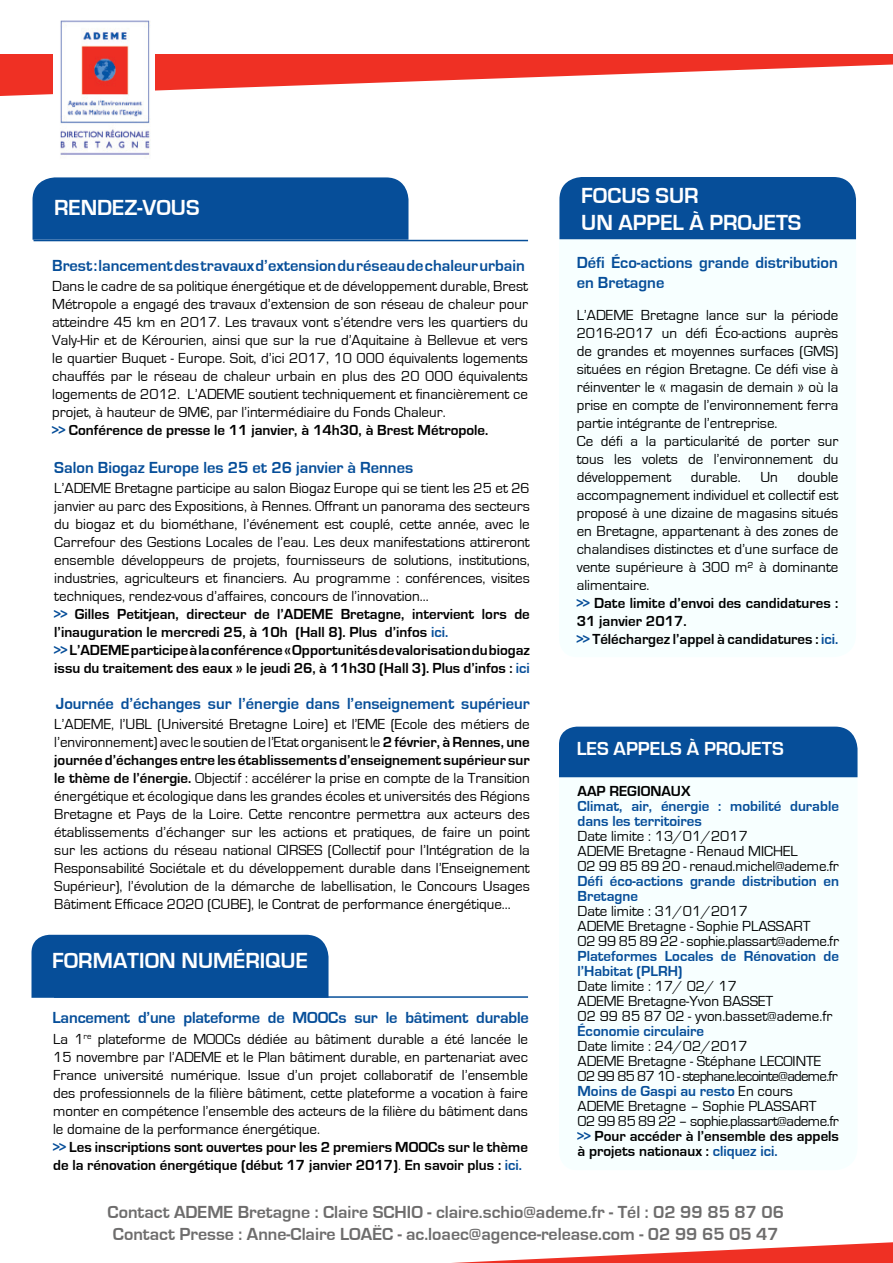
<style>
.page{position:relative;width:893px;height:1263px;background:#fff}
.page>*{position:absolute;margin:0;border:0;box-sizing:border-box;transform-origin:0 0}
.t1{font:700 22.5px "Eurostile";color:#fff}
.t2{font:700 19.5px "Eurostile";color:#fff}
.t3{font:700 18px "Eurostile";color:#6e6d6d}
.t4{font:700 16.5px/19.8px "Eurostile";color:#064e99}
.t5{font:15px/18px "Eurostile";color:#000;text-align:justify}
.t6{font:700 15px/18px "Eurostile";color:#000}
.t7{font:700 15px/15px "Eurostile";color:#064e99}
.t8{font:15px "Eurostile";letter-spacing:-.05em;color:#000}
.t9{font:15px "Eurostile";letter-spacing:-.02em;color:#000}
.t10{font:15px "Eurostile";letter-spacing:-.03em;color:#000}
.s1{color:#064e99}
.s2{font-weight:700}
.s3{font-weight:400}
.s4{font-weight:400;color:#000}
</style>
<div class="page">
<svg style="left:0;top:54px;width:893px;height:42px"></svg>
<hr style="left:34px;top:240px;width:494px;height:1px;background:#064e99">
<svg style="left:452px;top:1242px;width:441px;height:21px"></svg>
<img style="left:53px;top:20px;width:102px;height:136px">
<div style="left:559px;top:727px;width:298px;height:50px;background:#064e99"></div>
<div style="left:33px;top:177px;width:375px;height:63px;background:#064e99"></div>
<div style="left:559px;top:177px;width:297px;height:62px;background:#064e99"></div>
<div style="left:32px;top:935px;width:296px;height:63px;background:#064e99"></div>
<hr style="left:54px;top:996px;width:474px;height:2px;background:#064e99">
<p class="t1" style="left:54px;top:196px;width:147px">RENDEZ-VOUS</p>
<p class="t1" style="left:54px;top:196px;width:159px">SAVE THE DATE</p>
<p class="t4" style="left:52px;top:256px;width:474px">Brest : lancement des travaux d’extension du réseau de chaleur urbain</p>
<p class="t5" style="left:52px;top:277px;width:477px">Dans le cadre de sa politique énergétique et de développement durable, Brest Métropole a engagé des travaux d’extension de son réseau de chaleur pour atteindre 45 km en 2017. Les travaux vont s’étendre vers les quartiers du Valy-Hir et de Kérourien, ainsi que sur la rue d’Aquitaine à Bellevue et vers le quartier Buquet - Europe. Soit, d’ici 2017, 10 000 équivalents logements chauffés par le réseau de chaleur urbain en plus des 20 000 équivalents logements de 2012. L’ADEME soutient techniquement et financièrement ce projet, à hauteur de 9M€, par l’intermédiaire du Fonds Chaleur.</p>
<p class="t6" style="left:52px;top:421px;width:438px"><span class="s1">&gt;&gt;</span> Conférence de presse le 11 janvier, à 14h30, à Brest Métropole.</p>
<p class="t4" style="left:54px;top:458px;width:360px">Salon Biogaz Europe les 25 et 26 janvier à Rennes</p>
<p class="t5" style="left:54px;top:479px;width:477px">L’ADEME Bretagne participe au salon Biogaz Europe qui se tient les 25 et 26 janvier au parc des Expositions, à Rennes. Offrant un panorama des secteurs du biogaz et du biométhane, l’événement est couplé, cette année, avec le Carrefour des Gestions Locales de l’eau. Les deux manifestations attireront ensemble développeurs de projets, fournisseurs de solutions, institutions, industries, agriculteurs et financiers. Au programme : conférences, visites techniques, rendez-vous d’affaires, concours de l’innovation...</p>
<p class="t6" style="left:54px;top:605px;width:477px"><span class="s1">&gt;&gt;</span> Gilles Petitjean, directeur de l’ADEME Bretagne, intervient lors de l’inauguration le mercredi 25, à 10h (Hall 8). Plus d’infos <span class="s1">ici.</span></p>
<p class="t6" style="left:54px;top:641px;width:477px"><span class="s1">&gt;&gt;</span> L’ADEME participe à la conférence « Opportunités de valorisation du biogaz issu du traitement des eaux » le jeudi 26, à 11h30 (Hall 3). Plus d’infos : <span class="s1">ici</span></p>
<p class="t4" style="left:56px;top:693px;width:476px">Journée d’échanges sur l’énergie dans l’enseignement supérieur</p>
<p class="t5" style="left:54px;top:716px;width:477px">L’ADEME, l’UBL (Université Bretagne Loire) et l’EME (Ecole des métiers de l’environnement) avec le soutien de l’Etat organisent le <span class="s2">2 février, à Rennes, une journée d’échanges entre les établissements d’enseignement supérieur sur le thème de l’énergie.</span> Objectif : accélérer la prise en compte de la Transition énergétique et écologique dans les grandes écoles et universités des Régions Bretagne et Pays de la Loire. Cette rencontre permettra aux acteurs des établissements d’échanger sur les actions et pratiques, de faire un point sur les actions du réseau national CIRSES (Collectif pour l’Intégration de la Responsabilité Sociétale et du développement durable dans l’Enseignement Supérieur), l’évolution de la démarche de labellisation, le Concours Usages Bâtiment Efficace 2020 (CUBE), le Contrat de performance énergétique...</p>
<p class="t1" style="left:52px;top:948px;width:257px">FORMATION NUMÉRIQUE</p>
<p class="t4" style="left:52px;top:1007px;width:478px">Lancement d’une plateforme de MOOCs sur le bâtiment durable</p>
<p class="t5" style="left:53px;top:1030px;width:476px">La 1<sup>re</sup> plateforme de MOOCs dédiée au bâtiment durable a été lancée le 15 novembre par l’ADEME et le Plan bâtiment durable, en partenariat avec France université numérique. Issue d’un projet collaboratif de l’ensemble des professionnels de la filière bâtiment, cette plateforme a vocation à faire monter en compétence l’ensemble des acteurs de la filière du bâtiment dans le domaine de la performance énergétique.</p>
<p class="t6" style="left:53px;top:1138px;width:476px"><span class="s1">&gt;&gt;</span> Les inscriptions sont ouvertes pour les 2 premiers MOOCs sur le thème de la rénovation énergétique (début 17 janvier 2017)<span class="s3">.</span> En savoir plus : <span class="s1">ici.</span></p>
<p class="t1" style="left:581px;top:183px;width:119px">FOCUS SUR</p>
<p class="t1" style="left:581px;top:210px;width:222px">UN APPEL À PROJETS</p>
<p class="t4" style="left:577px;top:253px;width:263px">Défi Éco-actions grande distribution en Bretagne</p>
<p class="t5" style="left:577px;top:306px;width:263px">L’ADEME Bretagne lance sur la période 2016-2017 un défi Éco-actions auprès de grandes et moyennes surfaces (GMS) situées en région Bretagne. Ce défi vise à réinventer le « magasin de demain » où la prise en compte de l’environnement ferra partie intégrante de l’entreprise.</p>
<p class="t5" style="left:577px;top:432px;width:263px">Ce défi a la particularité de porter sur tous les volets de l’environnement du développement</p>
<p class="t5" style="left:577px;top:468px;width:263px;text-indent:221px">double accompagnement individuel et collectif est proposé à une dizaine de magasins situés en Bretagne, appartenant à des zones de chalandises distinctes et d’une surface de vente supérieure à 300 m² à dominante alimentaire.</p>
<p class="t6" style="left:577px;top:594px;width:263px"><span class="s1">&gt;&gt;</span> Date limite d’envoi des candidatures :<br>31 janvier 2017.</p>
<p class="t6" style="left:577px;top:630px;width:263px"><span class="s1">&gt;&gt;</span> Téléchargez l’appel à candidatures : <span class="s1">ici.</span></p>
<p class="t5" style="left:691px;top:468px;width:51px">durable.</p>
<p class="t5" style="left:760px;top:468px;width:19px">Un</p>
<p class="t2" style="left:577px;top:737px;width:209px">LES APPELS À PROJETS</p>
<p class="t6" style="left:578px;top:783px;width:114px">AAP REGIONAUX</p>
<p class="t7" style="left:578px;top:799px;width:263px">Climat, air, énergie : mobilité durable dans les territoires</p>
<p class="t5" style="left:578px;top:828px;width:172px">Date limite : 13/01/2017</p>
<p class="t5" style="left:578px;top:843px;width:222px">ADEME Bretagne - Renaud MICHEL</p>
<p class="t5" style="left:578px;top:858px;width:263px">02 99 85 89 20 - renaud.michel@ademe.fr</p>
<p class="t7" style="left:578px;top:874px;width:263px">Défi éco-actions grande distribution en<br>Bretagne</p>
<p class="t5" style="left:578px;top:903px;width:172px">Date limite : 31/01/2017</p>
<p class="t5" style="left:578px;top:918px;width:234px">ADEME Bretagne - Sophie PLASSART</p>
<p class="t9" style="left:578px;top:933px;width:263px">02 99 85 89 22 - sophie.plassart@ademe.fr</p>
<p class="t7" style="left:578px;top:949px;width:263px">Plateformes Locales de Rénovation de l’Habitat (PLRH)</p>
<p class="t5" style="left:578px;top:978px;width:161px">Date limite : 17/ 02/ 17</p>
<p class="t5" style="left:578px;top:993px;width:197px">ADEME Bretagne-Yvon BASSET</p>
<p class="t5" style="left:578px;top:1008px;width:256px">02 99 85 87 02 - yvon.basset@ademe.fr</p>
<p class="t7" style="left:578px;top:1024px;width:128px">Économie circulaire</p>
<p class="t5" style="left:578px;top:1038px;width:172px">Date limite : 24/02/2017</p>
<p class="t5" style="left:578px;top:1053px;width:245px">ADEME Bretagne - Stéphane LECOINTE</p>
<p class="t8" style="left:578px;top:1068px;width:262px">02 99 85 87 10 - stephane.lecointe@ademe.fr</p>
<p class="t7" style="left:578px;top:1084px;width:217px">Moins de Gaspi au resto <span class="s4">En cours</span></p>
<p class="t5" style="left:578px;top:1098px;width:241px">ADEME Bretagne – Sophie PLASSART</p>
<p class="t10" style="left:578px;top:1113px;width:263px">02 99 85 89 22 – sophie.plassart@ademe.fr</p>
<p class="t6" style="left:578px;top:1129px;width:263px;line-height:15px"><span class="s1">&gt;&gt;</span> Pour accéder à l’ensemble des appels à projets nationaux : <span class="s1">cliquez ici.</span></p>
<p class="t3" style="left:108px;top:1202px;width:678px">Contact ADEME Bretagne : Claire SCHIO - claire.schio@ademe.fr - Tél : 02 99 85 87 06</p>
<p class="t3" style="left:113px;top:1224px;width:667px">Contact Presse : Anne-Claire LOAËC - ac.loaec@agence-release.com - 02 99 65 05 47</p>
</div>
